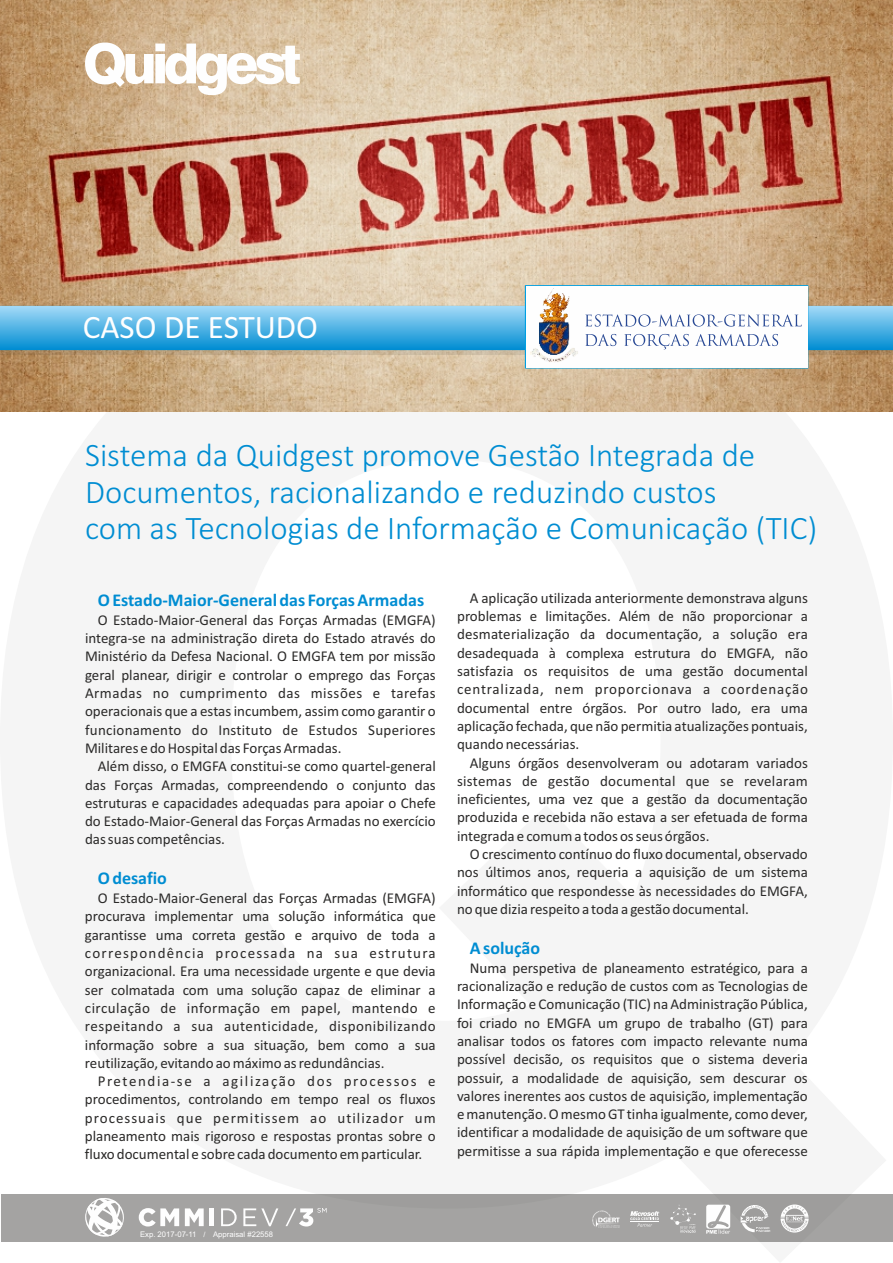
<style>
.page{position:relative;width:893px;height:1263px;background:#fff}
.page>*{position:absolute;margin:0;border:0;box-sizing:border-box;transform-origin:0 0}
.t1{font:300 33px/36.3px "Calibri";color:#008dd2}
.t2{font:33px "Calibri";color:#fefefe}
.t3{font:700 18px "Calibri";color:#008dd2}
.t4{font:15px/18.3px "Calibri";color:#2b2a29;text-align:justify}
.t5{font:7.65px "Arial";color:#fefefe}
.s1{font-size:7.35px}
</style>
<div class="page">
<img style="left:0;top:0;width:892px;height:412px">
<div style="left:1px;top:1194px;width:892px;height:48px;background:#a4a3a2"></div>
<svg style="left:706px;top:1205px;width:24px;height:29px"></svg>
<svg style="left:592px;top:1210px;width:28px;height:18px"></svg>
<svg style="left:670px;top:1205px;width:26px;height:28px"></svg>
<svg style="left:781px;top:1204px;width:28px;height:28px"></svg>
<svg style="left:741px;top:1205px;width:29px;height:27px"></svg>
<svg style="left:630px;top:1211px;width:30px;height:16px"></svg>
<svg style="left:85px;top:1198px;width:39px;height:39px"></svg>
<svg style="left:139px;top:1208px;width:40px;height:18px"></svg>
<svg style="left:185px;top:1208px;width:19px;height:18px"></svg>
<div style="left:209px;top:1208px;width:5px;height:18px;background:#fefefe"></div>
<svg style="left:221px;top:1208px;width:16px;height:18px"></svg>
<svg style="left:243px;top:1208px;width:35px;height:18px"></svg>
<svg style="left:285px;top:1208px;width:42px;height:18px"></svg>
<div style="left:0;top:312px;width:893px;height:42px;background:#1c1b17;opacity:.1"></div>
<div style="left:0;top:306px;width:893px;height:44px;border:2px solid #008dd2"></div>
<div style="left:0;top:307px;width:893px;height:42px;background:linear-gradient(to bottom,#a0d8f7,#0790d4)"></div>
<div style="left:525px;top:285px;width:283px;height:84px;border:2px solid #00a0e3"></div>
<div style="left:526px;top:286px;width:281px;height:81px;background:#fefefe"></div>
<svg style="left:85px;top:43px;width:215px;height:52px"></svg>
<svg style="left:585px;top:314px;width:217px;height:36px"></svg>
<img style="left:531px;top:289px;width:47px;height:73px">
<h1 class="t2" style="left:83px;top:314px;width:237px">CASO DE ESTUDO</h1>
<h1 class="t1" style="left:85px;top:440px;width:734px">Sistema da Quidgest promove Gestão Integrada de<br>Documentos, racionalizando e reduzindo custos<br>com as Tecnologias de Informação e Comunicação (TIC)</h1>
<p class="t3" style="left:98px;top:592px;width:328px">O Estado-Maior-General das Forças Armadas</p>
<p class="t4" style="left:85px;top:612px;width:352px;text-indent:13px">O Estado-Maior-General das Forças Armadas (EMGFA) integra-se na administração direta do Estado através do Ministério da Defesa Nacional. O EMGFA tem por missão geral planear, dirigir e controlar o emprego das Forças Armadas no cumprimento das missões e tarefas operacionais que a estas incumbem, assim como garantir o funcionamento do Instituto de Estudos Superiores Militares e do Hospital das Forças Armadas.</p>
<p class="t4" style="left:85px;top:758px;width:352px;text-indent:13px">Além disso, o EMGFA constitui-se como quartel-general das Forças Armadas, compreendendo o conjunto das estruturas e capacidades adequadas para apoiar o Chefe do Estado-Maior-General das Forças Armadas no exercício das suas competências.</p>
<p class="t3" style="left:98px;top:870px;width:71px">O desafio</p>
<p class="t4" style="left:85px;top:890px;width:352px;text-indent:13px">O Estado-Maior-General das Forças Armadas (EMGFA) procurava implementar uma solução informática que garantisse uma correta gestão e arquivo de toda a correspondência processada na sua estrutura organizacional. Era uma necessidade urgente e que devia ser colmatada com uma solução capaz de eliminar a circulação de informação em papel, mantendo e respeitando a sua autenticidade, disponibilizando informação sobre a sua situação, bem como a sua reutilização, evitando ao máximo as redundâncias.</p>
<p class="t4" style="left:85px;top:1073px;width:352px;text-indent:13px">Pretendia-se a agilização dos processos e procedimentos, controlando em tempo real os fluxos processuais que permitissem ao utilizador um planeamento mais rigoroso e respostas prontas sobre o fluxo documental e sobre cada documento em particular.</p>
<p class="t4" style="left:457px;top:590px;width:352px;text-indent:13px">A aplicação utilizada anteriormente demonstrava alguns problemas e limitações. Além de não proporcionar a desmaterialização da documentação, a solução era desadequada à complexa estrutura do EMGFA, não satisfazia os requisitos de uma gestão documental centralizada, nem proporcionava a coordenação documental entre órgãos. Por outro lado, era uma aplicação fechada, que não permitia atualizações pontuais, quando necessárias.</p>
<p class="t4" style="left:457px;top:755px;width:352px;text-indent:13px">Alguns órgãos desenvolveram ou adotaram variados sistemas de gestão documental que se revelaram ineficientes, uma vez que a gestão da documentação produzida e recebida não estava a ser efetuada de forma integrada e comum a todos os seus órgãos.</p>
<p class="t4" style="left:457px;top:846px;width:352px;text-indent:13px">O crescimento contínuo do fluxo documental, observado nos últimos anos, requeria a aquisição de um sistema informático que respondesse às necessidades do EMGFA, no que dizia respeito a toda a gestão documental.</p>
<p class="t3" style="left:470px;top:940px;width:72px">A solução</p>
<p class="t4" style="left:457px;top:960px;width:352px;text-indent:13px">Numa perspetiva de planeamento estratégico, para a racionalização e redução de custos com as Tecnologias de Informação e Comunicação (TIC) na Administração Pública, foi criado no EMGFA um grupo de trabalho (GT) para analisar todos os fatores com impacto relevante numa possível decisão, os requisitos que o sistema deveria possuir, a modalidade de aquisição, sem descurar os valores inerentes aos custos de aquisição, implementação e manutenção. O mesmo GT tinha igualmente, como dever, identificar a modalidade de aquisição de um software que permitisse a sua rápida implementação e que oferecesse</p>
<p class="t5" style="left:140px;top:1231px;width:135px">Exp. 2017-07-11 <span class="s1">/</span> Appraisal #22558</p>
</div>
